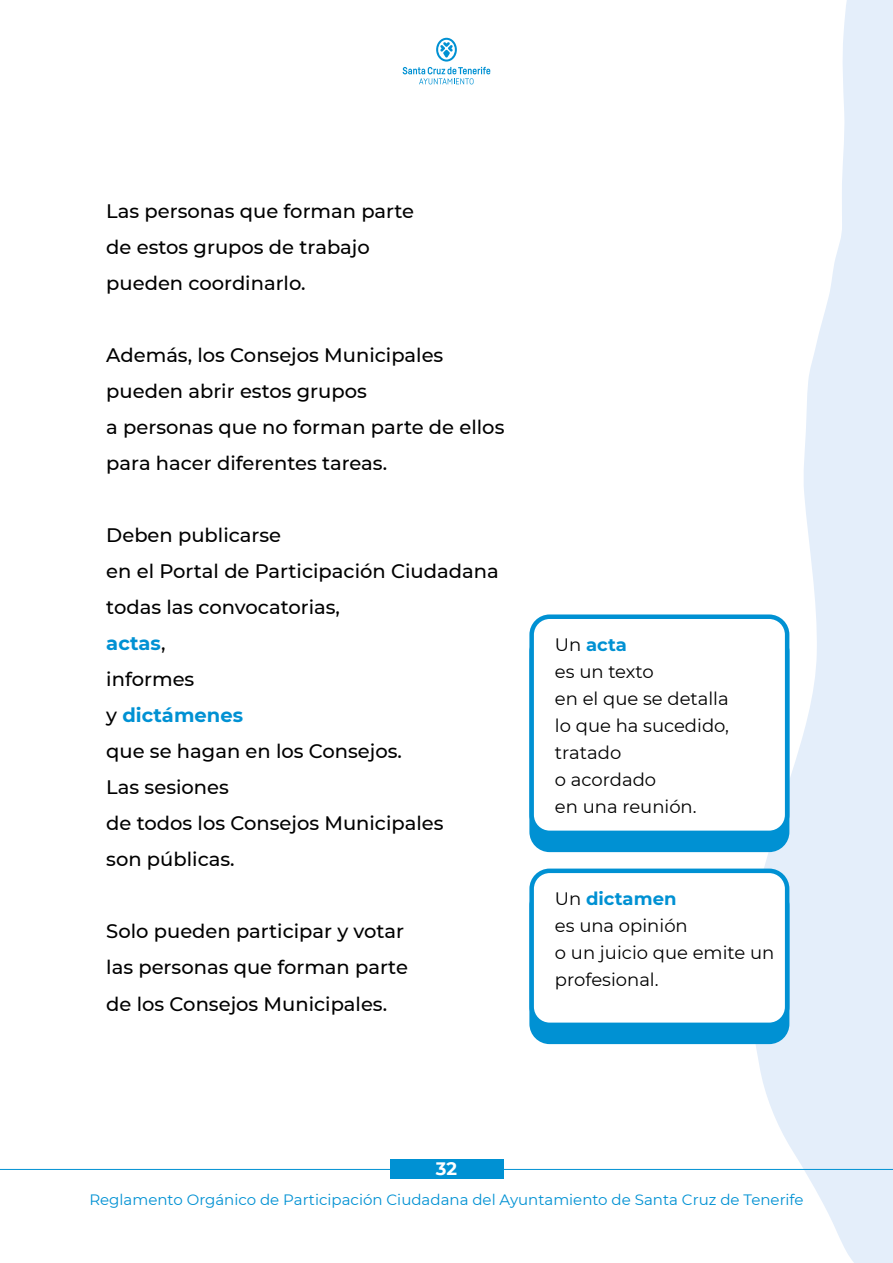
<style>
.page{position:relative;width:893px;height:1263px;background:#fff}
.page>*{position:absolute;margin:0;border:0;box-sizing:border-box;transform-origin:0 0}
.t1{font:500 19.5px/36px "Montserrat";color:#000}
.t2{font:18px/27px "Montserrat";color:#000}
.t3{font:700 18px "Montserrat";color:#fff}
.t4{font:15px "Montserrat";color:#0091d3}
.s1{font-weight:700;color:#0091d3}
</style>
<div class="page">
<svg style="left:750px;top:0;width:143px;height:1263px;fill:#e4eefa"></svg>
<div style="left:390px;top:1159px;width:114px;height:19px;background:#0091d3"></div>
<svg style="left:403px;top:38px;width:87px;height:46px"></svg>
<hr style="left:490px;top:1169px;width:403px;height:1px;background:#0091d3">
<hr style="left:0;top:1169px;width:403px;height:1px;background:#0091d3">
<div style="left:532px;top:634px;width:255px;height:216px;background:#0091d3;border-radius:18px"></div>
<div style="left:529px;top:631px;width:260px;height:221px;border:5px solid #0091d3;border-radius:18px"></div>
<div style="left:532px;top:888px;width:255px;height:154px;background:#0091d3;border-radius:18px"></div>
<div style="left:529px;top:885px;width:260px;height:159px;border:5px solid #0091d3;border-radius:18px"></div>
<div style="left:532px;top:617px;width:255px;height:216px;background:#fff;border-radius:18px"></div>
<div style="left:529px;top:614px;width:260px;height:221px;border:5px solid #0091d3;border-radius:18px"></div>
<div style="left:532px;top:871px;width:255px;height:154px;background:#fff;border-radius:18px"></div>
<div style="left:529px;top:868px;width:260px;height:159px;border:5px solid #0091d3;border-radius:18px"></div>
<p class="t1" style="left:106px;top:194px;width:309px">Las personas que forman parte de estos grupos de trabajo pueden coordinarlo.</p>
<p class="t1" style="left:106px;top:338px;width:400px">Además, los Consejos Municipales pueden abrir estos grupos<br>a personas que no forman parte de ellos para hacer diferentes tareas.</p>
<p class="t1" style="left:106px;top:518px;width:394px">Deben publicarse<br>en el Portal de Participación Ciudadana todas las convocatorias,<br><span class="s1">actas</span>,<br>informes<br>y <span class="s1">dictámenes<br></span>que se hagan en los Consejos.<br>Las sesiones<br>de todos los Consejos Municipales<br>son públicas.</p>
<p class="t1" style="left:106px;top:914px;width:303px">Solo pueden participar y votar las personas que forman parte de los Consejos Municipales.</p>
<p class="t2" style="left:555px;top:631px;width:176px">Un <span class="s1">acta<br></span>es un texto<br>en el que se detalla lo que ha sucedido, tratado<br>o acordado<br>en una reunión.</p>
<p class="t2" style="left:555px;top:885px;width:221px">Un <span class="s1">dictamen<br></span>es una opinión<br>o un juicio que emite un profesional.</p>
<p class="t3" style="left:436px;top:1159px;width:23px">32</p>
<p class="t4" style="left:89px;top:1192px;width:716px">Reglamento Orgánico de Participación Ciudadana del Ayuntamiento de Santa Cruz de Tenerife</p>
</div>
